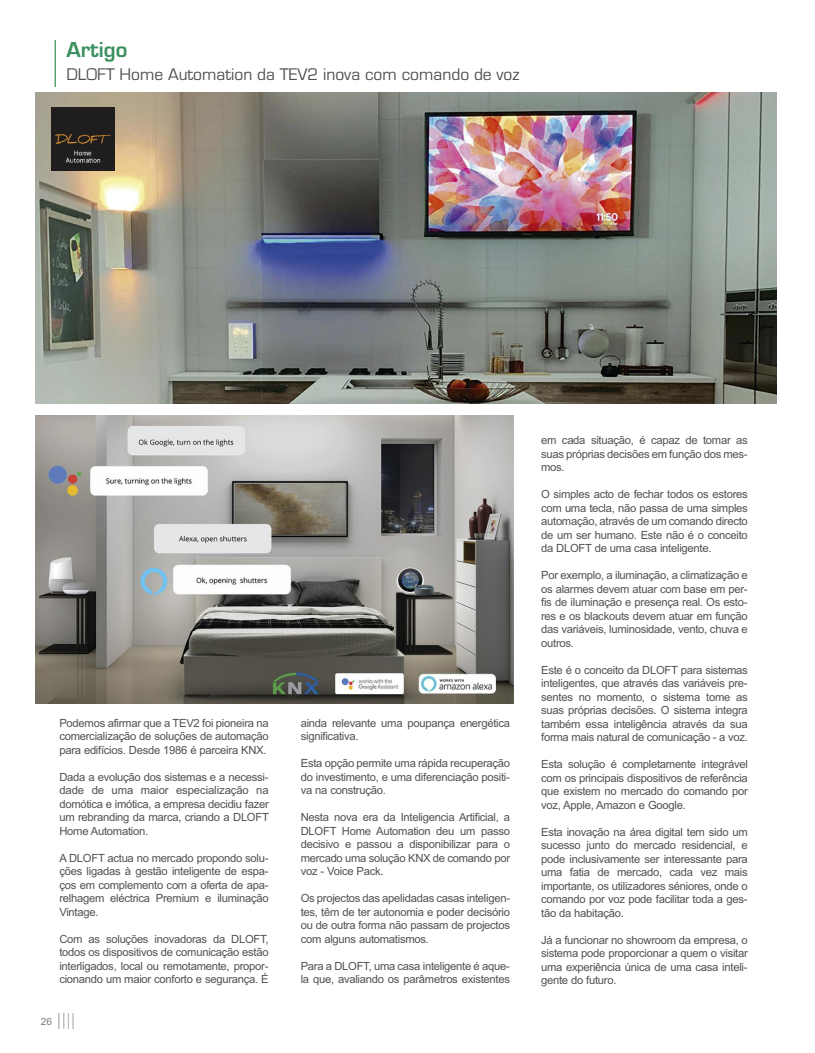
<style>
.page{position:relative;width:815px;height:1053px;background:#fff}
.page>*{position:absolute;margin:0;border:0;box-sizing:border-box;transform-origin:0 0}
.t1{font:700 22.5px "Eurostile";color:#3a905d}
.t2{font:17.5px "Eurostile";color:#525152}
.t3{font:11.25px/13.5px "Arial";letter-spacing:-.025em;color:#525152;text-align:justify}
.t4{font:10px "Arial";color:#7d7c7d}
</style>
<div class="page">
<hr style="left:55px;top:40px;width:1px;height:47px;background:#3a905d">
<svg style="left:58px;top:1013px;width:16px;height:15px"></svg>
<img style="left:36px;top:93px;width:740px;height:310px">
<img style="left:52px;top:107px;width:63px;height:64px">
<img style="left:36px;top:415px;width:478px;height:288px">
<h1 class="t1" style="left:66px;top:36px;width:62px">Artigo</h1>
<h2 class="t2" style="left:66px;top:64px;width:455px">DLOFT Home Automation da TEV2 inova com comando de voz</h2>
<p class="t3" style="left:59px;top:716px;width:211px">Podemos afirmar que a TEV2 foi pioneira na comercialização de soluções de automação para edifícios. Desde 1986 é parceira KNX.</p>
<p class="t3" style="left:59px;top:770px;width:211px">Dada a evolução dos sistemas e a necessi&shy;dade de uma maior especialização na domótica e imótica, a empresa decidiu fazer um rebranding da marca, criando a DLOFT Home Automation.</p>
<p class="t3" style="left:59px;top:851px;width:211px">A DLOFT actua no mercado propondo solu&shy;ções ligadas à gestão inteligente de espa&shy;ços em complemento com a oferta de apa&shy;relhagem eléctrica Premium e iluminação Vintage.</p>
<p class="t3" style="left:59px;top:932px;width:211px">Com as soluções inovadoras da DLOFT, todos os dispositivos de comunicação estão interligados, local ou remotamente, propor&shy;cionando um maior conforto e segurança. É</p>
<p class="t4" style="left:41px;top:1016px;width:13px">26</p>
<p class="t3" style="left:301px;top:716px;width:211px">ainda relevante uma poupança energética significativa.</p>
<p class="t3" style="left:301px;top:756px;width:211px">Esta opção permite uma rápida recuperação do investimento, e uma diferenciação positi&shy;va na construção.</p>
<p class="t3" style="left:301px;top:810px;width:211px">Nesta nova era da Inteligencia Artificial, a DLOFT Home Automation deu um passo decisivo e passou a disponibilizar para o mercado uma solução KNX de comando por voz - Voice Pack.</p>
<p class="t3" style="left:301px;top:891px;width:211px">Os projectos das apelidadas casas inteligen&shy;tes, têm de ter autonomia e poder decisório ou de outra forma não passam de projectos com alguns automatismos.</p>
<p class="t3" style="left:301px;top:959px;width:211px">Para a DLOFT, uma casa inteligente é aque&shy;la que, avaliando os parâmetros existentes</p>
<p class="t3" style="left:541px;top:433px;width:208px">em cada situação, é capaz de tomar as suas próprias decisões em função dos mes&shy;mos.</p>
<p class="t3" style="left:541px;top:487px;width:208px">O simples acto de fechar todos os estores com uma tecla, não passa de uma simples automação, através de um comando directo de um ser humano. Este não é o conceito da DLOFT de uma casa inteligente.</p>
<p class="t3" style="left:541px;top:568px;width:208px">Por exemplo, a iluminação, a climatização e os alarmes devem atuar com base em per&shy;fis de iluminação e presença real. Os esto&shy;res e os blackouts devem atuar em função das variáveis, luminosidade, vento, chuva e outros.</p>
<p class="t3" style="left:541px;top:663px;width:208px">Este é o conceito da DLOFT para sistemas inteligentes, que através das variáveis pre&shy;sentes no momento, o sistema tome as suas próprias decisões. O sistema integra também essa inteligência através da sua forma mais natural de comunicação - a voz.</p>
<p class="t3" style="left:541px;top:757px;width:208px">Esta solução é completamente integrável com os principais dispositivos de referência que existem no mercado do comando por voz, Apple, Amazon e Google.</p>
<p class="t3" style="left:541px;top:825px;width:208px">Esta inovação na área digital tem sido um sucesso junto do mercado residencial, e pode inclusivamente ser interessante para uma fatia de mercado, cada vez mais importante, os utilizadores séniores, onde o comando por voz pode facilitar toda a ges&shy;tão da habitação.</p>
<p class="t3" style="left:541px;top:933px;width:208px">Já a funcionar no showroom da empresa, o sistema pode proporcionar a quem o visitar uma experiência única de uma casa inteli&shy;gente do futuro.</p>
</div>
